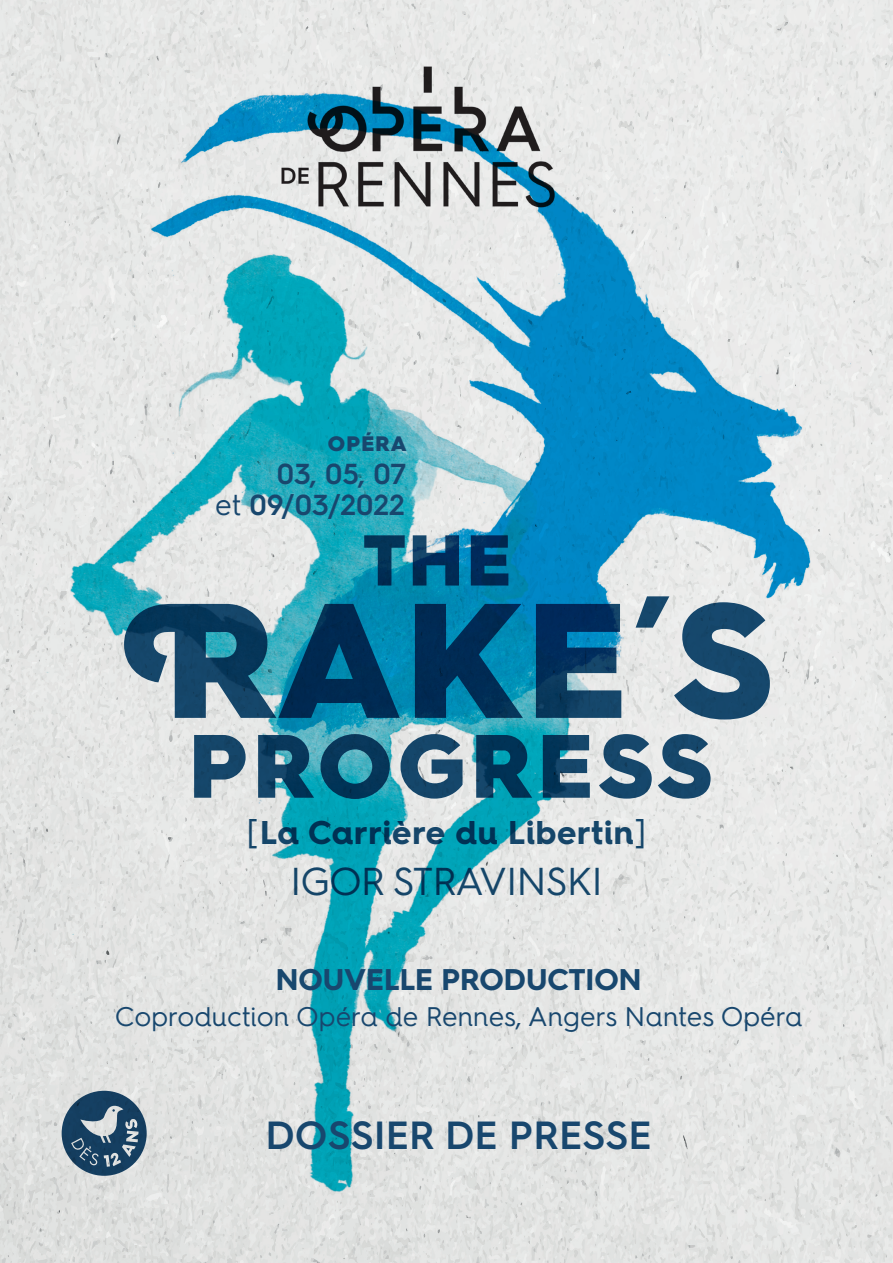
<style>
.page{position:relative;width:893px;height:1263px;background:#fff}
.page>*{position:absolute;margin:0;border:0;box-sizing:border-box;transform-origin:0 0}
.t1{font:900 163.5px "Hurme Geometric Sans 4";color:#184e76}
.t2{font:900 90px "Hurme Geometric Sans 4";letter-spacing:.06em;color:#184e76}
.t3{font:900 72px "Hurme Geometric Sans 4";color:#184e76}
.t4{font:600 39.3px "Hurme Geometric Sans 4";color:#18476e}
.t5{font:39px "Hurme Geometric Sans 4";letter-spacing:-.03em;color:#184e76}
.t6{font:700 33px "Hurme Geometric Sans 4";letter-spacing:.025em;color:#184e76}
.t7{font:700 30px "Hurme Geometric Sans 4";color:#18476e}
.t8{font:600 28.95px "Hurme Geometric Sans 4";color:#18476e}
.t9{font:27px "Hurme Geometric Sans 4";color:#18476e}
.t10{font:900 21px "Hurme Geometric Sans 4";letter-spacing:.06em;color:#18476e}
.s1{font-weight:400}
</style>
<div class="page">
<img style="left:0;top:0;width:893px;height:1263px">
<img style="left:29px;top:37px;width:846px;height:1213px">
<svg style="left:62px;top:1091px;width:85px;height:85px;background:#5e798e"></svg>
<img style="left:263px;top:47px;width:310px;height:168px">
<p class="t10" style="left:328px;top:429px;width:80px">OPÉRA</p>
<p class="t8" style="left:277px;top:453px;width:131px">03, 05, 07</p>
<p class="t8" style="left:215px;top:484px;width:191px"><span class="s1">et</span> 09/03/2022</p>
<h3 class="t3" style="left:364px;top:510px;width:149px">THE</h3>
<h1 class="t1" style="left:120px;top:546px;width:653px">RAKE<sup>’</sup>S</h1>
<h2 class="t2" style="left:189px;top:703px;width:524px">PROGRESS</h2>
<p class="t6" style="left:246px;top:809px;width:402px"><span class="s1">[</span>La Carrière du Libertin<span class="s1">]</span></p>
<h3 class="t5" style="left:290px;top:854px;width:314px">IGOR STRAVINSKI</h3>
<p class="t7" style="left:276px;top:958px;width:367px">NOUVELLE PRODUCTION</p>
<p class="t9" style="left:115px;top:997px;width:689px">Coproduction Opéra de Rennes, Angers Nantes Opéra</p>
<p class="t4" style="left:265px;top:1108px;width:388px">DOSSIER DE PRESSE</p>
</div>
